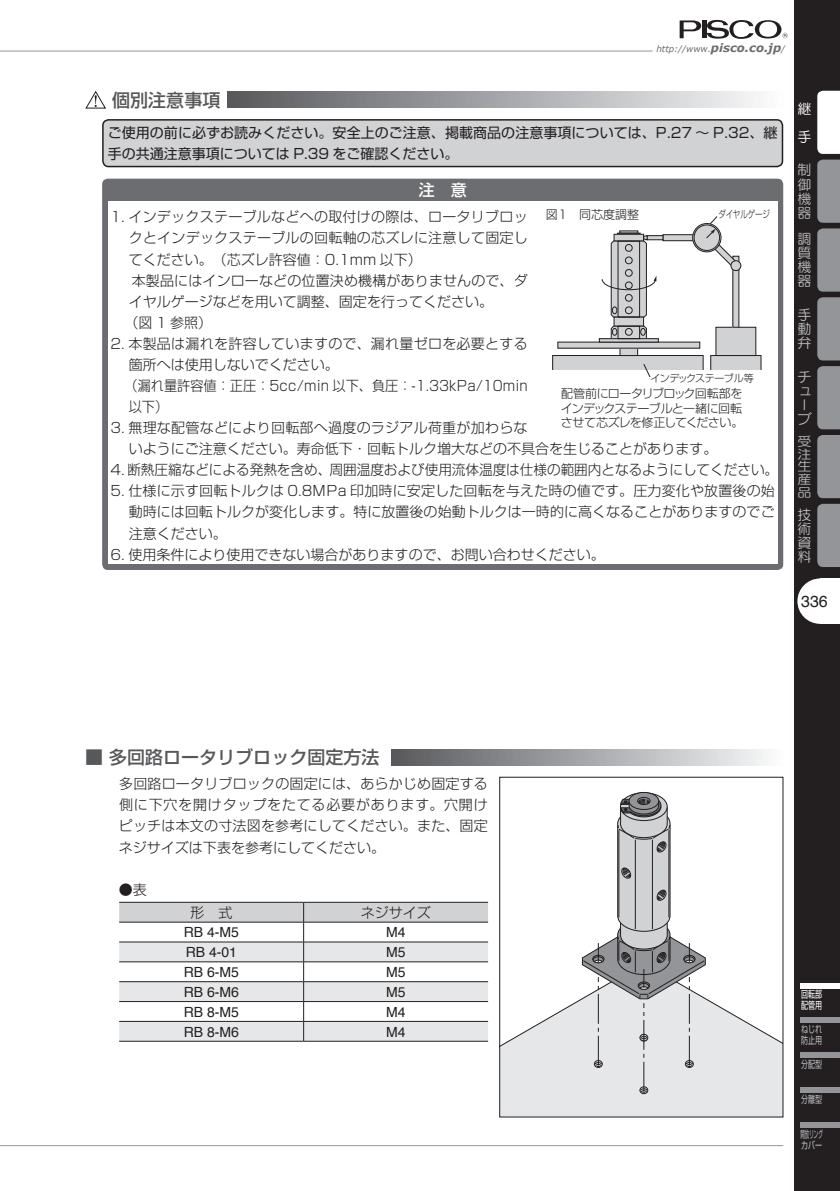
<style>
.page{position:relative;width:840px;height:1191px;background:#fff}
.page>*{position:absolute;margin:0;border:0;box-sizing:border-box;transform-origin:0 0}
.t1{font:500 18px "Shin Go Pro";color:#57585a}
.t2{font:16px "Helvetica";color:#231f20}
.t3{font:500 16px "Shin Go Pro";color:#fff}
.t4{font:300 14px/21px "Shin Go Pro";color:#231f20;text-align:justify}
.t5{font:300 14px/21px "Shin Go Pro";letter-spacing:.02em;color:#231f20}
.t6{font:14px/21px "Shin Go Pro";letter-spacing:.005em;color:#231f20}
.t7{font:14px "Helvetica";color:#231f20}
.t8{font:14px/14px "Seurat Pro M";color:#bcbdc0;text-align:justify}
.t9{font:14px/28px "Seurat Pro M";color:#fff}
.t10{font:12.6px/12.6px "Seurat Pro M";color:#bcbdc0;text-align:justify;scale:1.11 1}
.t11{font:300 12px/14.4px "Shin Go Pro";letter-spacing:-.035em;color:#231f20;text-align:justify}
.t12{font:10px/11px "Shin Go Pro";color:#bcbdc0;scale:.7 1}
.t13{font:300 10px "Shin Go Pro";letter-spacing:-.06em;color:#231f20}
.t14{font:10px/11px "Shin Go Pro";color:#bcbdc0;scale:.45 1}
.t15{font:300 10px "Shin Go Pro";letter-spacing:-.04em;color:#231f20;scale:.75 1}
.t16{font:10px/11px "Shin Go Pro";color:#fff;scale:.7 1}
.t17{font:italic 8.8px "Verdana";color:#6c6d70}
.s1{font-weight:700;font-size:11.6px}
</style>
<div class="page">
<hr style="left:0;top:51px;width:652px;height:1px;background:#939598">
<hr style="left:0;top:1145px;width:782px;height:1px;background:#939598">
<div style="left:794px;top:0;width:45px;height:1191px;background:#231f20"></div>
<div style="left:799px;top:982px;width:40px;height:6px;background:#fff"></div>
<div style="left:799px;top:1017px;width:40px;height:6px;background:#939598"></div>
<div style="left:799px;top:1052px;width:40px;height:6px;background:#939598"></div>
<div style="left:799px;top:1087px;width:40px;height:5px;background:#939598"></div>
<div style="left:799px;top:1121px;width:40px;height:6px;background:#939598"></div>
<svg style="left:797px;top:578px;width:22px;height:46px"></svg>
<div style="left:819px;top:578px;width:20px;height:46px;background:#fff"></div>
<svg style="left:679px;top:20px;width:108px;height:19px"></svg>
<svg style="left:817px;top:91px;width:22px;height:63px"></svg>
<svg style="left:817px;top:366px;width:22px;height:63px"></svg>
<svg style="left:817px;top:160px;width:22px;height:200px;background:#8a8b8e"></svg>
<svg style="left:817px;top:435px;width:22px;height:63px"></svg>
<svg style="left:817px;top:504px;width:22px;height:63px"></svg>
<div style="left:391px;top:749px;width:391px;height:16px;background:linear-gradient(to right,#56585b,#f9f9fb)"></div>
<svg style="left:119px;top:902px;width:369px;height:139px"></svg>
<hr style="left:119px;top:1041px;width:184px;height:1px;background:#231f20">
<hr style="left:303px;top:1041px;width:185px;height:1px;background:#231f20">
<svg style="left:501px;top:962px;width:279px;height:153px"></svg>
<div style="left:639px;top:1086px;width:8px;height:8px;border:1px solid #231f20;border-radius:50%"></div>
<svg style="left:581px;top:792px;width:124px;height:301px"></svg>
<div style="left:499px;top:777px;width:283px;height:340px;border:1px solid #231f20"></div>
<svg style="left:85px;top:91px;width:21px;height:18px"></svg>
<div style="left:227px;top:92px;width:555px;height:16px;background:linear-gradient(to right,#57585c,#f9fafb)"></div>
<div style="left:103px;top:120px;width:679px;height:46px;background:#d1d2d4;border-radius:6px"></div>
<div style="left:102px;top:119px;width:680px;height:48px;border:2px solid #231f20;border-radius:6px"></div>
<div style="left:102px;top:179px;width:680px;height:391px;background:#6c6d70;border-radius:6px"></div>
<div style="left:108px;top:201px;width:669px;height:363px;background:#fff"></div>
<div style="left:552px;top:355px;width:150px;height:16px;background:#d1d2d4"></div>
<div style="left:552px;top:355px;width:151px;height:16px;border:1px solid #231f20"></div>
<div style="left:710px;top:355px;width:50px;height:16px;background:#d1d2d4"></div>
<div style="left:710px;top:355px;width:50px;height:16px;border:1px solid #231f20"></div>
<div style="left:619px;top:348px;width:18px;height:7px;background:#d1d2d4"></div>
<div style="left:619px;top:348px;width:18px;height:8px;border:1px solid #231f20"></div>
<div style="left:557px;top:342px;width:142px;height:6px;background:#d1d2d4"></div>
<div style="left:715px;top:327px;width:40px;height:28px;background:#d1d2d4"></div>
<div style="left:715px;top:327px;width:40px;height:29px;border:1px solid #231f20"></div>
<svg style="left:732px;top:256px;width:6px;height:71px"></svg>
<div style="left:662px;top:234px;width:46px;height:7px;background:#d1d2d4;border:1px solid #231f20"></div>
<div style="left:613px;top:317px;width:30px;height:9px;background:#d1d2d4"></div>
<svg style="left:610px;top:326px;width:36px;height:13px"></svg>
<hr style="left:646px;top:236px;width:16px;height:4px;background:#d1d2d4">
<div style="left:646px;top:235px;width:16px;height:5px;border:1px solid #231f20"></div>
<svg style="left:692px;top:223px;width:28px;height:29px"></svg>
<div style="left:692px;top:223px;width:28px;height:29px;border:1px solid #231f20;border-radius:50%"></div>
<div style="left:693px;top:225px;width:26px;height:26px;border:1px solid #231f20;border-radius:50%"></div>
<hr style="left:549px;top:370px;width:215px;height:3px;background:#fff">
<svg style="left:702px;top:216px;width:38px;height:55px"></svg>
<svg style="left:642px;top:364px;width:8px;height:14px"></svg>
<svg style="left:601px;top:231px;width:55px;height:87px"></svg>
<p class="t17" style="left:656px;top:42px;width:130px">http://www.<span class="s1">pisco.co.jp</span>/</p>
<p class="t1" style="left:112px;top:85px;width:110px">個別注意事項</p>
<p class="t6" style="left:108px;top:120px;width:670px">ご使用の前に必ずお読みください。安全上のご注意、掲載商品の注意事項については、P.27 〜 P.32、継手の共通注意事項については P.39 をご確認ください。</p>
<p class="t3" style="left:418px;top:177px;width:49px">注　意</p>
<p class="t5" style="left:110px;top:205px;width:418px">1. インデックステーブルなどへの取付けの際は、ロータリブロッ</p>
<p class="t5" style="left:129px;top:226px;width:400px">クとインデックステーブルの回転軸の芯ズレに注意して固定し</p>
<p class="t4" style="left:129px;top:247px;width:294px">てください。（芯ズレ許容値：0.1mm 以下）</p>
<p class="t4" style="left:110px;top:268px;width:418px">　 本製品にはインローなどの位置決め機構がありませんので、ダ</p>
<p class="t4" style="left:129px;top:289px;width:365px">イヤルゲージなどを用いて調整、固定を行ってください。</p>
<p class="t4" style="left:110px;top:310px;width:103px">　（図 1 参照）</p>
<p class="t5" style="left:124px;top:331px;width:404px;text-indent:-14px">2. 本製品は漏れを許容していますので、漏れ量ゼロを必要とする箇所へは使用しないでください。<br>（漏れ量許容値：正圧：5cc/min 以下、負圧：-1.33kPa/10min以下）</p>
<p class="t4" style="left:129px;top:415px;width:589px;text-indent:-18px">3. 無理な配管などにより回転部へ過度のラジアル荷重が加わらな<br>いようにご注意ください。寿命低下・回転トルク増大などの不具合を生じることがあります。</p>
<p class="t4" style="left:110px;top:458px;width:668px">4. 断熱圧縮などによる発熱を含め、周囲温度および使用流体温度は仕様の範囲内となるようにしてください。</p>
<p class="t4" style="left:129px;top:479px;width:647px;text-indent:-18px">5. 仕様に示す回転トルクは 0.8MPa 印加時に安定した回転を与えた時の値です。圧力変化や放置後の始動時には回転トルクが変化します。特に放置後の始動トルクは一時的に高くなることがありますのでご注意ください。</p>
<p class="t4" style="left:110px;top:542px;width:495px">6. 使用条件により使用できない場合がありますので、お問い合わせください。</p>
<p class="t11" style="left:545px;top:206px;width:95px">図1　同芯度調整</p>
<p class="t15" style="left:718px;top:206px;width:70px">ダイヤルゲージ</p>
<p class="t13" style="left:650px;top:370px;width:105px">インデックステーブル等</p>
<p class="t11" style="left:560px;top:385px;width:184px">配管前にロータリブロック回転部をインデックステーブルと一緒に回転させて芯ズレを修正してください。</p>
<p class="t9" style="left:797px;top:94px;width:15px">継手</p>
<p class="t8" style="left:797px;top:163px;width:15px">制御機器</p>
<p class="t8" style="left:797px;top:232px;width:15px">調質機器</p>
<p class="t8" style="left:797px;top:307px;width:15px">手動弁</p>
<p class="t8" style="left:797px;top:369px;width:16px;text-align:left">チューブ</p>
<p class="t10" style="left:797px;top:435px;width:13px">受注生産品</p>
<p class="t8" style="left:797px;top:507px;width:15px">技術資料</p>
<p class="t2" style="left:800px;top:589px;width:28px">336</p>
<p class="t1" style="left:85px;top:743px;width:295px">■ 多回路ロータリブロック固定方法</p>
<p class="t4" style="left:119px;top:771px;width:370px">多回路ロータリブロックの固定には、あらかじめ固定する側に下穴を開けタップをたてる必要があります。穴開けピッチは本文の寸法図を参考にしてください。また、固定ネジサイズは下表を参考にしてください。</p>
<p class="t4" style="left:119px;top:877px;width:29px">●表</p>
<p class="t4" style="left:190px;top:900px;width:43px">形　式</p>
<p class="t4" style="left:360px;top:900px;width:71px">ネジサイズ</p>
<p class="t7" style="left:184px;top:921px;width:57px">RB 4-M5</p>
<p class="t7" style="left:386px;top:921px;width:21px">M4</p>
<p class="t7" style="left:185px;top:941px;width:53px">RB 4-01</p>
<p class="t7" style="left:386px;top:941px;width:21px">M5</p>
<p class="t7" style="left:184px;top:961px;width:57px">RB 6-M5</p>
<p class="t7" style="left:386px;top:961px;width:21px">M5</p>
<p class="t7" style="left:184px;top:981px;width:57px">RB 6-M6</p>
<p class="t7" style="left:386px;top:981px;width:21px">M5</p>
<p class="t7" style="left:184px;top:1001px;width:57px">RB 8-M5</p>
<p class="t7" style="left:386px;top:1001px;width:21px">M4</p>
<p class="t7" style="left:184px;top:1021px;width:57px">RB 8-M6</p>
<p class="t7" style="left:386px;top:1021px;width:21px">M4</p>
<p class="t16" style="left:800px;top:988px;width:32px">回転部配管用</p>
<p class="t12" style="left:800px;top:1022px;width:32px">ねじれ防止用</p>
<p class="t12" style="left:800px;top:1057px;width:32px">分配型</p>
<p class="t12" style="left:800px;top:1092px;width:32px">分離型</p>
<p class="t14" style="left:799px;top:1127px;width:51px">開放リングカバー</p>
</div>
